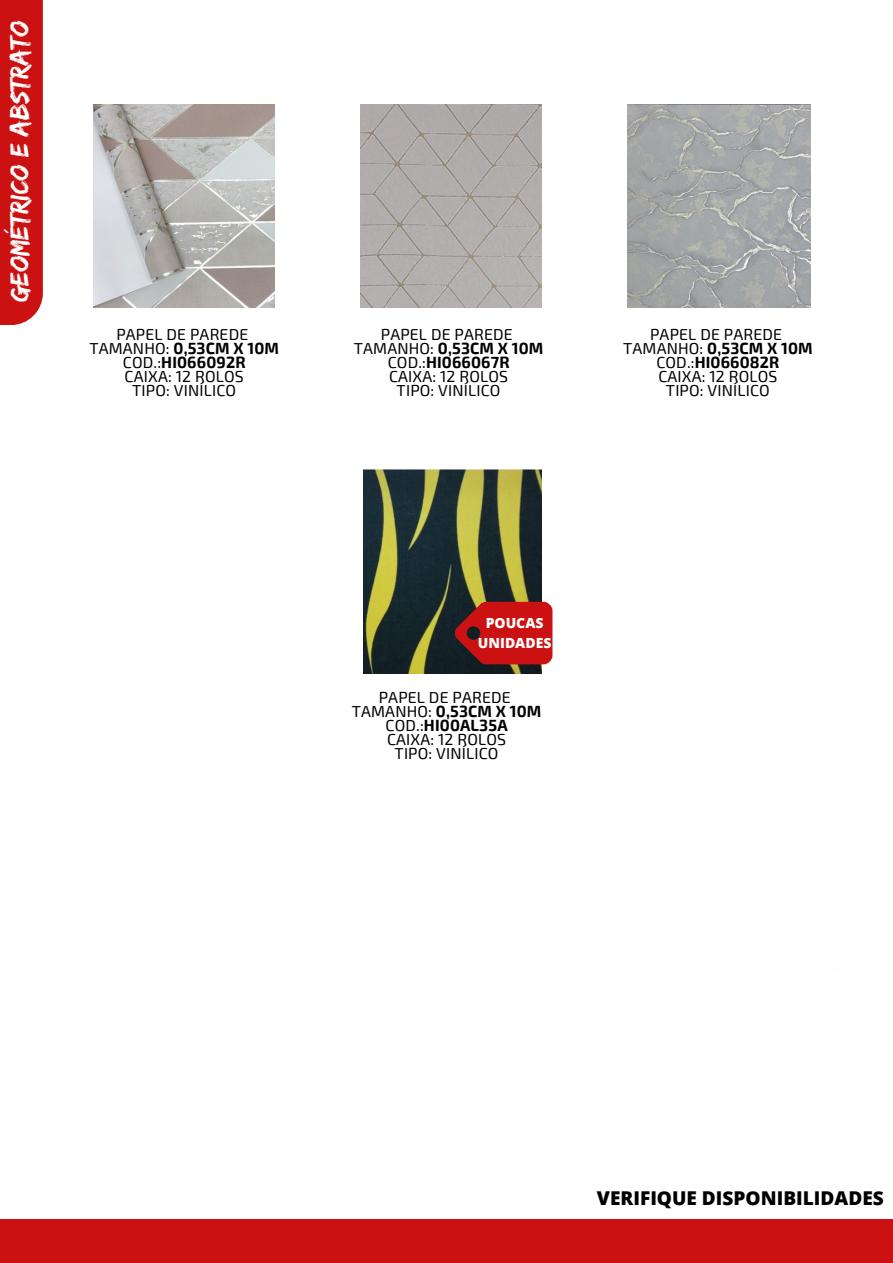
<style>
.page{position:relative;width:893px;height:1263px;background:#cb1111}
.page>*{position:absolute;margin:0;border:0;box-sizing:border-box;transform-origin:0 0}
.t1{font:27.08px "Edo";color:#fdfefe}
.t2{font:800 19.05px "Open Sans";color:#000}
.t3{font:15.9px "Exo 2";letter-spacing:.01em;color:#000}
.t4{font:700 15.9px "Exo 2";letter-spacing:.01em;color:#000}
.t5{font:800 13.95px/19.4px "Open Sans";color:#fdfefe;text-align:center}
.s1{font-weight:400}
</style>
<div class="page">
<div style="left:0;top:0;width:893px;height:1219px;background:#fff"></div>
<div style="left:0;top:0;width:43px;height:325px;background:#cb1111"></div>
<img style="left:94px;top:105px;width:180px;height:203px">
<img style="left:361px;top:105px;width:180px;height:202px">
<img style="left:627px;top:105px;width:183px;height:202px">
<img style="left:363px;top:470px;width:178px;height:203px">
<svg style="left:451px;top:569px;width:102px;height:105px;background:#883328"></svg>
<p class="t1" style="left:4px;top:302px;width:283px;rotate:-90deg">GEOMÉTRICO E ABSTRATO</p>
<p class="t3" style="left:116px;top:324px;width:133px">PAPEL DE PAREDE</p>
<p class="t4" style="left:89px;top:338px;width:191px"><span class="s1">TAMANHO:</span> 0,53CM X 10M</p>
<p class="t4" style="left:123px;top:352px;width:124px"><span class="s1">COD.:</span>HI066092R</p>
<p class="t3" style="left:125px;top:366px;width:121px">CAIXA: 12 ROLOS</p>
<p class="t3" style="left:132px;top:381px;width:105px">TIPO: VINÍLICO</p>
<p class="t3" style="left:381px;top:324px;width:133px">PAPEL DE PAREDE</p>
<p class="t4" style="left:354px;top:338px;width:191px"><span class="s1">TAMANHO:</span> 0,53CM X 10M</p>
<p class="t4" style="left:388px;top:352px;width:123px"><span class="s1">COD.:</span>HI066067R</p>
<p class="t3" style="left:389px;top:366px;width:121px">CAIXA: 12 ROLOS</p>
<p class="t3" style="left:396px;top:381px;width:105px">TIPO: VINÍLICO</p>
<p class="t3" style="left:650px;top:324px;width:133px">PAPEL DE PAREDE</p>
<p class="t4" style="left:623px;top:338px;width:191px"><span class="s1">TAMANHO:</span> 0,53CM X 10M</p>
<p class="t4" style="left:656px;top:352px;width:125px"><span class="s1">COD.:</span>HI066082R</p>
<p class="t3" style="left:658px;top:366px;width:121px">CAIXA: 12 ROLOS</p>
<p class="t3" style="left:666px;top:381px;width:105px">TIPO: VINÍLICO</p>
<p class="t5" style="left:478px;top:613px;width:75px">POUCAS<br>UNIDADES</p>
<p class="t3" style="left:379px;top:687px;width:133px">PAPEL DE PAREDE</p>
<p class="t4" style="left:352px;top:701px;width:191px"><span class="s1">TAMANHO:</span> 0,53CM X 10M</p>
<p class="t4" style="left:385px;top:715px;width:124px"><span class="s1">COD.:</span>HI00AL35A</p>
<p class="t3" style="left:387px;top:729px;width:121px">CAIXA: 12 ROLOS</p>
<p class="t3" style="left:394px;top:743px;width:105px">TIPO: VINÍLICO</p>
<p class="t2" style="left:597px;top:1185px;width:288px">VERIFIQUE DISPONIBILIDADES</p>
</div>
